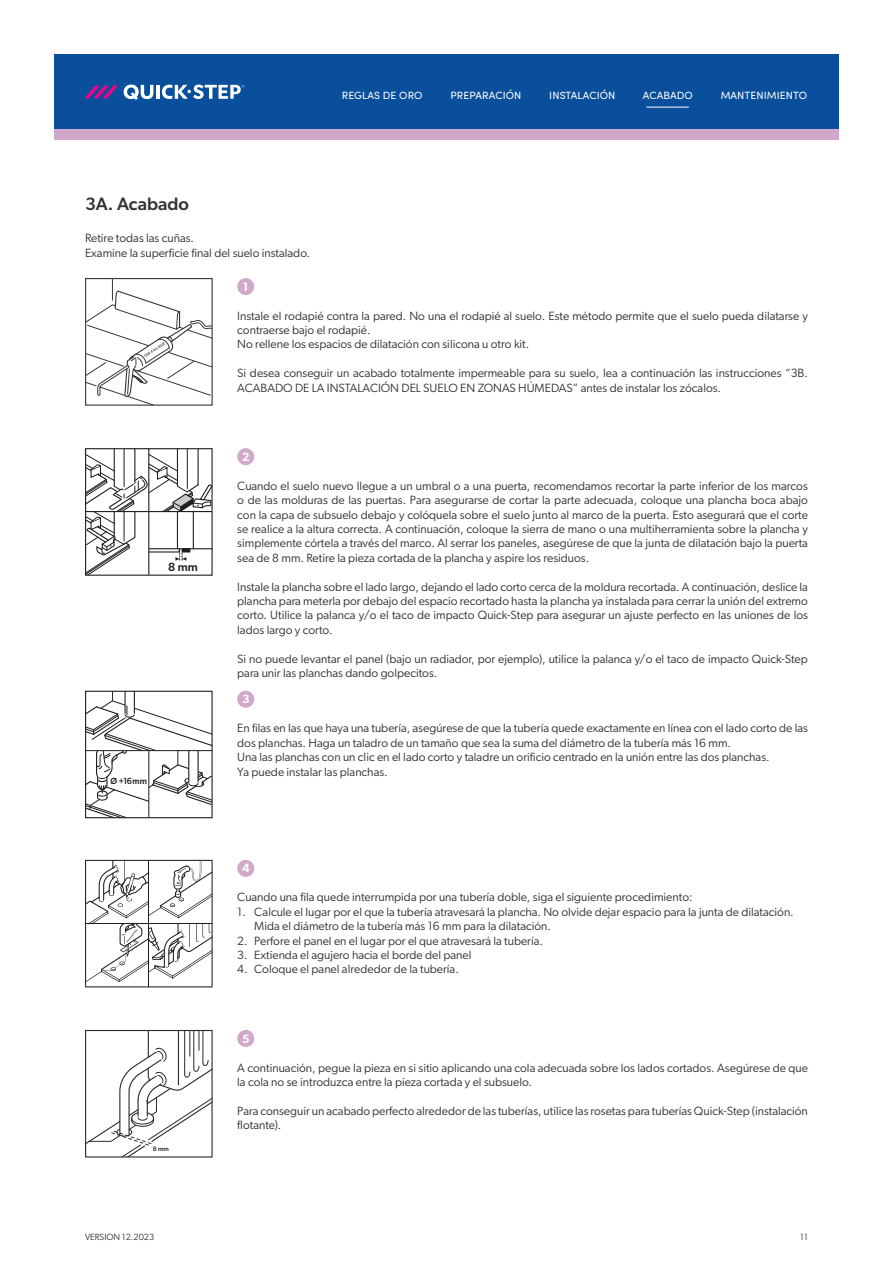
<style>
.page{position:relative;width:893px;height:1263px;background:#fff}
.page>*{position:absolute;margin:0;border:0;box-sizing:border-box;transform-origin:0 0}
.t1{font:500 18px "Gibson";color:#2f3333}
.t2{font:12px/14.4px "Gibson";color:#2f3333}
.t3{font:600 12px "Gibson";color:#fff}
.t4{font:500 11.85px "Gibson";color:#040506}
.t5{font:10.5px "Sofia Pro";letter-spacing:.01em;color:#fff}
.t6{font:9px "Gibson";color:#2f3333}
.t7{font:500 8.85px "Gibson";color:#040506;scale:.95 1}
.t8{font:500 6.45px "Gibson";color:#0f1214}
</style>
<div class="page">
<div style="left:54px;top:54px;width:785px;height:75px;background:#0a4f9c"></div>
<div style="left:54px;top:129px;width:785px;height:11px;background:#d0a8ca"></div>
<svg style="left:85px;top:84px;width:32px;height:15px"></svg>
<svg style="left:124px;top:85px;width:29px;height:15px"></svg>
<hr style="left:156px;top:85px;width:4px;height:14px;background:#fff">
<svg style="left:162px;top:85px;width:82px;height:14px"></svg>
<hr style="left:148px;top:448px;width:1px;height:127px;background:#040506">
<hr style="left:134px;top:449px;width:1px;height:34px;background:#040506">
<hr style="left:114px;top:449px;width:1px;height:37px;background:#040506">
<hr style="left:124px;top:449px;width:1px;height:38px;background:#040506">
<hr style="left:198px;top:449px;width:1px;height:36px;background:#040506">
<hr style="left:177px;top:449px;width:1px;height:37px;background:#040506">
<hr style="left:187px;top:449px;width:1px;height:40px;background:#040506">
<svg style="left:85px;top:453px;width:128px;height:122px"></svg>
<svg style="left:85px;top:279px;width:128px;height:127px"></svg>
<svg style="left:85px;top:691px;width:128px;height:127px"></svg>
<svg style="left:85px;top:860px;width:128px;height:127px"></svg>
<svg style="left:85px;top:1031px;width:128px;height:126px"></svg>
<div style="left:237px;top:278px;width:17px;height:17px;background:#d0a8ca;border-radius:50%"></div>
<div style="left:237px;top:448px;width:17px;height:17px;background:#d0a8ca;border-radius:50%"></div>
<div style="left:237px;top:691px;width:17px;height:17px;background:#d0a8ca;border-radius:50%"></div>
<div style="left:237px;top:860px;width:17px;height:17px;background:#d0a8ca;border-radius:50%"></div>
<div style="left:237px;top:1030px;width:17px;height:17px;background:#d0a8ca;border-radius:50%"></div>
<hr style="left:646px;top:107px;width:43px;height:1px;background:#fff">
<p class="t5" style="left:342px;top:87px;width:82px">REGLAS DE ORO</p>
<p class="t5" style="left:450px;top:87px;width:73px">PREPARACIÓN</p>
<p class="t5" style="left:549px;top:87px;width:68px">INSTALACIÓN</p>
<p class="t5" style="left:643px;top:87px;width:52px">ACABADO</p>
<p class="t5" style="left:721px;top:87px;width:88px">MANTENIMIENTO</p>
<h1 class="t1" style="left:85px;top:193px;width:105px">3A. Acabado</h1>
<p class="t2" style="left:85px;top:231px;width:227px">Retire todas las cuñas.<br>Examine la superficie final del suelo instalado.</p>
<p class="t3" style="left:243px;top:279px;width:7px">1</p>
<p class="t2" style="left:237px;top:308px;width:572px">Instale el rodapié contra la pared. No una el rodapié al suelo. Este método permite que el suelo pueda dilatarse y contraerse bajo el rodapié.<br>No rellene los espacios de dilatación con silicona u otro kit.</p>
<p class="t2" style="left:237px;top:366px;width:572px">Si desea conseguir un acabado totalmente impermeable para su suelo, lea a continuación las instrucciones “3B.<br>ACABADO DE LA INSTALACIÓN DEL SUELO EN ZONAS HÚMEDAS” antes de instalar los zócalos.</p>
<p class="t4" style="left:168px;top:560px;width:31px">8 mm</p>
<p class="t7" style="left:111px;top:775px;width:40px">Ø+16mm</p>
<p class="t8" style="left:153px;top:1144px;width:18px">8 mm</p>
<p class="t3" style="left:242px;top:449px;width:9px">2</p>
<p class="t2" style="left:237px;top:478px;width:572px;text-align:justify">Cuando el suelo nuevo llegue a un umbral o a una puerta, recomendamos recortar la parte inferior de los marcos o de las molduras de las puertas. Para asegurarse de cortar la parte adecuada, coloque una plancha boca abajo con la capa de subsuelo debajo y colóquela sobre el suelo junto al marco de la puerta. Esto asegurará que el corte se realice a la altura correcta. A continuación, coloque la sierra de mano o una multiherramienta sobre la plancha y simplemente córtela a través del marco. Al serrar los paneles, asegúrese de que la junta de dilatación bajo la puerta sea de 8 mm. Retire la pieza cortada de la plancha y aspire los residuos.</p>
<p class="t2" style="left:237px;top:579px;width:572px;text-align:justify">Instale la plancha sobre el lado largo, dejando el lado corto cerca de la moldura recortada. A continuación, deslice la plancha para meterla por debajo del espacio recortado hasta la plancha ya instalada para cerrar la unión del extremo corto. Utilice la palanca y/o el taco de impacto Quick-Step para asegurar un ajuste perfecto en las uniones de los lados largo y corto.</p>
<p class="t2" style="left:237px;top:651px;width:572px">Si no puede levantar el panel (bajo un radiador, por ejemplo), utilice la palanca y/o el taco de impacto Quick-Step para unir las planchas dando golpecitos.</p>
<p class="t3" style="left:242px;top:692px;width:9px">3</p>
<p class="t2" style="left:237px;top:721px;width:572px">En filas en las que haya una tubería, asegúrese de que la tubería quede exactamente en línea con el lado corto de las dos planchas. Haga un taladro de un tamaño que sea la suma del diámetro de la tubería más 16 mm.<br>Una las planchas con un clic en el lado corto y taladre un orificio centrado en la unión entre las dos planchas.<br>Ya puede instalar las planchas.</p>
<p class="t3" style="left:242px;top:861px;width:9px">4</p>
<p class="t2" style="left:237px;top:890px;width:457px">Cuando una fila quede interrumpida por una tubería doble, siga el siguiente procedimiento:</p>
<p class="t2" style="left:254px;top:904px;width:541px;text-indent:-17px">1. Calcule el lugar por el que la tubería atravesará la plancha. No olvide dejar espacio para la junta de dilatación.<br>Mida el diámetro de la tubería más 16 mm para la dilatación.</p>
<p class="t2" style="left:237px;top:933px;width:307px">2. Perfore el panel en el lugar por el que atravesará la tubería.</p>
<p class="t2" style="left:237px;top:947px;width:236px">3. Extienda el agujero hacia el borde del panel</p>
<p class="t2" style="left:237px;top:962px;width:223px">4. Coloque el panel alrededor de la tubería.</p>
<p class="t3" style="left:242px;top:1031px;width:9px">5</p>
<p class="t2" style="left:237px;top:1060px;width:572px">A continuación, pegue la pieza en si sitio aplicando una cola adecuada sobre los lados cortados. Asegúrese de que la cola no se introduzca entre la pieza cortada y el subsuelo.</p>
<p class="t2" style="left:237px;top:1103px;width:572px">Para conseguir un acabado perfecto alrededor de las tuberías, utilice las rosetas para tuberías Quick-Step (instalación flotante).</p>
<p class="t6" style="left:85px;top:1231px;width:71px">VERSION 12.2023</p>
<p class="t6" style="left:800px;top:1231px;width:9px">11</p>
</div>
